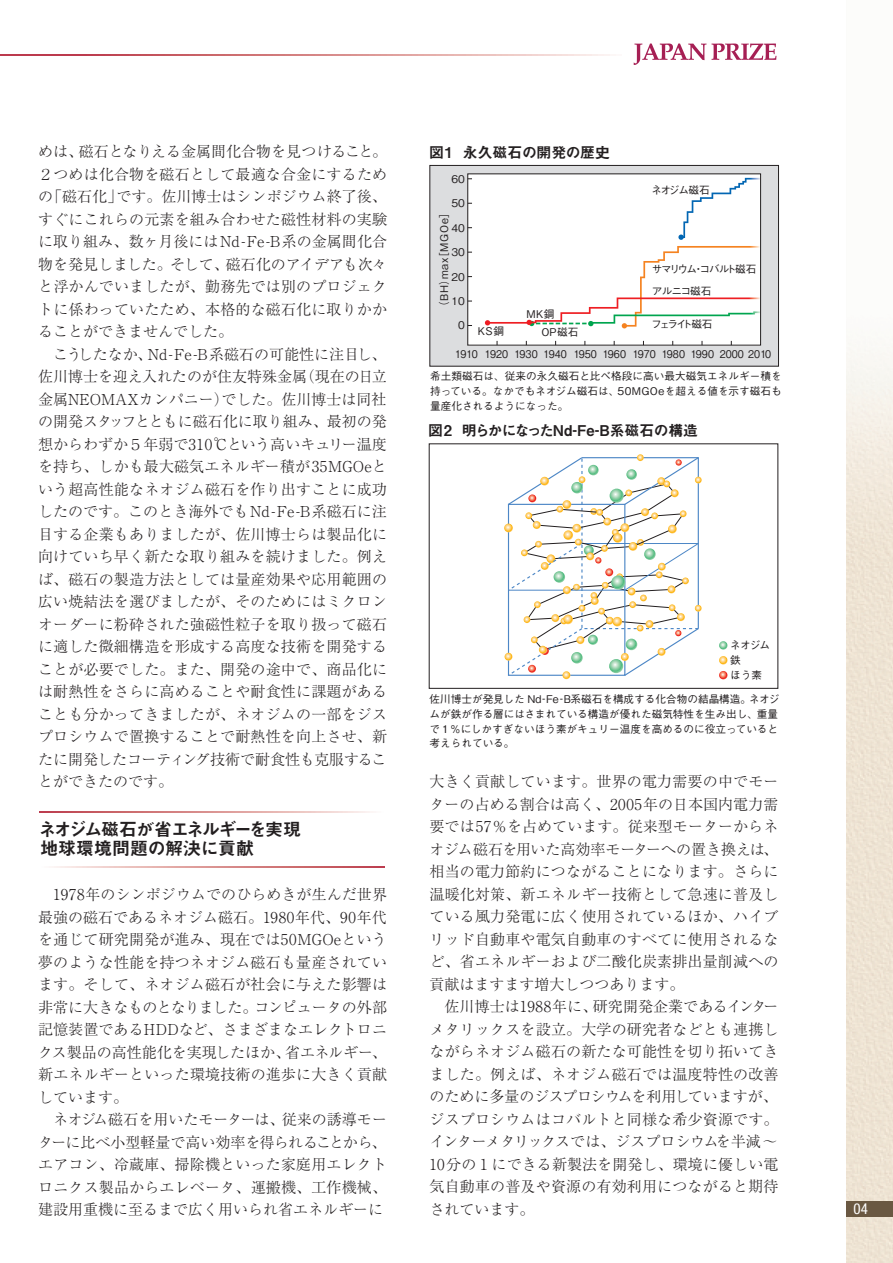
<style>
.page{position:relative;width:893px;height:1263px;background:#fff}
.page>*{position:absolute;margin:0;border:0;box-sizing:border-box;transform-origin:0 0}
.t1{font:18px/19.5px "Midashi Go Pro MB31";letter-spacing:-.03em;color:#231f20}
.t2{font:300 15px/22.5px "Ryumin Pro";letter-spacing:.01em;color:#231f20;text-align:justify}
.t3{font:condensed 15px "Helvetica Neue";color:#fff}
.t4{font:14.85px "Midashi Go Pro MB31";letter-spacing:-.015em;color:#231f20}
.t5{font:500 10.65px/14.9px "Gothic BBB Pro";color:#231f20;text-align:justify}
.t6{font:500 10.65px "Gothic BBB Pro";color:#231f20;scale:.9 1}
.t7{font:500 10.65px "Gothic BBB Pro";letter-spacing:.06em;color:#231f20}
.t8{font:500 10.65px "Gothic BBB Pro";letter-spacing:-.11em;color:#231f20}
.t9{font:500 10.65px "Gothic BBB Pro";letter-spacing:-.205em;color:#231f20}
</style>
<div class="page">
<img style="left:846px;top:341px;width:47px;height:922px">
<svg style="left:0;top:54px;width:610px;height:2px"></svg>
<svg style="left:634px;top:44px;width:142px;height:21px"></svg>
<div style="left:847px;top:1201px;width:46px;height:16px;background:#6a5842"></div>
<svg style="left:39px;top:811px;width:331px;height:1px"></svg>
<svg style="left:54px;top:866px;width:331px;height:1px"></svg>
<svg style="left:719px;top:641px;width:8px;height:9px"></svg>
<svg style="left:719px;top:656px;width:8px;height:8px"></svg>
<svg style="left:719px;top:671px;width:8px;height:8px"></svg>
<svg style="left:504px;top:454px;width:198px;height:225px"></svg>
<div style="left:430px;top:165px;width:349px;height:201px;background:#dcdddf;border:1px solid #231f20"></div>
<div style="left:468px;top:174px;width:293px;height:171px;background:#fff"></div>
<svg style="left:678px;top:178px;width:81px;height:62px"></svg>
<svg style="left:485px;top:246px;width:274px;height:82px"></svg>
<div style="left:467px;top:174px;width:294px;height:171px;border:1px solid #231f20"></div>
<p class="t2" style="left:38px;top:139px;width:350px">めは、磁石となりえる金属間化合物を見つけること。２つめは化合物を磁石として最適な合金にするための「磁石化」です。佐川博士はシンポジウム終了後、すぐにこれらの元素を組み合わせた磁性材料の実験に取り組み、数ヶ月後にはNd-Fe-B系の金属間化合物を発見しました。そして、磁石化のアイデアも次々と浮かんでいましたが、勤務先では別のプロジェクトに係わっていたため、本格的な磁石化に取りかかることができませんでした。</p>
<p class="t2" style="left:38px;top:342px;width:350px;text-indent:15px">こうしたなか、Nd-Fe-B系磁石の可能性に注目し、佐川博士を迎え入れたのが住友特殊金属（現在の日立金属NEOMAXカンパニー）でした。佐川博士は同社の開発スタッフとともに磁石化に取り組み、最初の発想からわずか５年弱で310℃という高いキュリー温度を持ち、しかも最大磁気エネルギー積が35MGOeという超高性能なネオジム磁石を作り出すことに成功したのです。このとき海外でもNd-Fe-B系磁石に注目する企業もありましたが、佐川博士らは製品化に向けていち早く新たな取り組みを続けました。例えば、磁石の製造方法としては量産効果や応用範囲の広い焼結法を選びましたが、そのためにはミクロンオーダーに粉砕された強磁性粒子を取り扱って磁石に適した微細構造を形成する高度な技術を開発することが必要でした。また、開発の途中で、商品化には耐熱性をさらに高めることや耐食性に課題があることも分かってきましたが、ネオジムの一部をジスプロシウムで置換することで耐熱性を向上させ、新たに開発したコーティング技術で耐食性も克服することができたのです。</p>
<p class="t1" style="left:39px;top:817px;width:264px">ネオジム磁石が省エネルギーを実現地球環境問題の解決に貢献</p>
<p class="t2" style="left:38px;top:882px;width:351px">　1978年のシンポジウムでのひらめきが生んだ世界最強の磁石であるネオジム磁石。1980年代、90年代を通じて研究開発が進み、現在では50MGOeという夢のような性能を持つネオジム磁石も量産されています。そして、ネオジム磁石が社会に与えた影響は非常に大きなものとなりました。コンピュータの外部記憶装置であるHDDなど、さまざまなエレクトロニクス製品の高性能化を実現したほか、省エネルギー、新エネルギーといった環境技術の進歩に大きく貢献しています。</p>
<p class="t2" style="left:38px;top:1107px;width:350px;text-indent:15px">ネオジム磁石を用いたモーターは、従来の誘導モーターに比べ小型軽量で高い効率を得られることから、エアコン、冷蔵庫、掃除機といった家庭用エレクトロニクス製品からエレベータ、運搬機、工作機械、建設用重機に至るまで広く用いられ省エネルギーに</p>
<p class="t4" style="left:429px;top:140px;width:182px">図1 永久磁石の開発の歴史</p>
<p class="t5" style="left:451px;top:170px;width:15px">60</p>
<p class="t5" style="left:451px;top:194px;width:15px">50</p>
<p class="t5" style="left:451px;top:219px;width:15px">40</p>
<p class="t5" style="left:451px;top:243px;width:15px">30</p>
<p class="t5" style="left:451px;top:268px;width:15px">20</p>
<p class="t5" style="left:451px;top:292px;width:15px">10</p>
<p class="t5" style="left:458px;top:317px;width:8px">0</p>
<p class="t7" style="left:435px;top:312px;width:107px;rotate:-90deg">（BH）max［MGOe］</p>
<p class="t5" style="left:526px;top:305px;width:30px">MK鋼</p>
<p class="t5" style="left:478px;top:322px;width:28px">KS鋼</p>
<p class="t5" style="left:541px;top:323px;width:39px">OP磁石</p>
<p class="t5" style="left:652px;top:181px;width:60px">ネオジム磁石</p>
<p class="t8" style="left:652px;top:261px;width:106px">サマリウム・コバルト磁石</p>
<p class="t5" style="left:652px;top:282px;width:61px">アルニコ磁石</p>
<p class="t9" style="left:651px;top:316px;width:63px">フェライト磁石</p>
<p class="t6" style="left:455px;top:345px;width:353px">1910 1920 1930 1940 1950 1960 1970 1980 1990 2000 2010</p>
<p class="t5" style="left:430px;top:367px;width:353px">希土類磁石は、従来の永久磁石と比べ格段に高い最大磁気エネルギー積を持っている。なかでもネオジム磁石は、50MGOeを超える値を示す磁石も量産化されるようになった。</p>
<p class="t4" style="left:428px;top:419px;width:272px">図2 明らかになったNd-Fe-B系磁石の構造</p>
<p class="t5" style="left:730px;top:636px;width:41px;text-align:left">ネオジム鉄<br>ほう素</p>
<p class="t5" style="left:429px;top:690px;width:351px">佐川博士が発見した Nd-Fe-B系磁石を構成する化合物の結晶構造。ネオジムが鉄が作る層にはさまれている構造が優れた磁気特性を生み出し、重量で１％にしかすぎないほう素がキュリー温度を高めるのに役立っていると考えられている。</p>
<p class="t2" style="left:429px;top:769px;width:350px;text-align:left">大きく貢献しています。世界の電力需要の中でモーターの占める割合は高く、2005年の日本国内電力需要では57％を占めています。従来型モーターからネオジム磁石を用いた高効率モーターへの置き換えは、相当の電力節約につながることになります。さらに温暖化対策、新エネルギー技術として急速に普及している風力発電に広く使用されているほか、ハイブリッド自動車や電気自動車のすべてに使用されるなど、省エネルギーおよび二酸化炭素排出量削減への貢献はますます増大しつつあります。<br>　佐川博士は1988年に、研究開発企業であるインターメタリックスを設立。大学の研究者などとも連携しながらネオジム磁石の新たな可能性を切り拓いてきました。例えば、ネオジム磁石では温度特性の改善のために多量のジスプロシウムを利用していますが、ジスプロシウムはコバルトと同様な希少資源です。インターメタリックスでは、ジスプロシウムを半減～<br>10分の１にできる新製法を開発し、環境に優しい電気自動車の普及や資源の有効利用につながると期待されています。</p>
<p class="t3" style="left:853px;top:1200px;width:16px">04</p>
</div>
